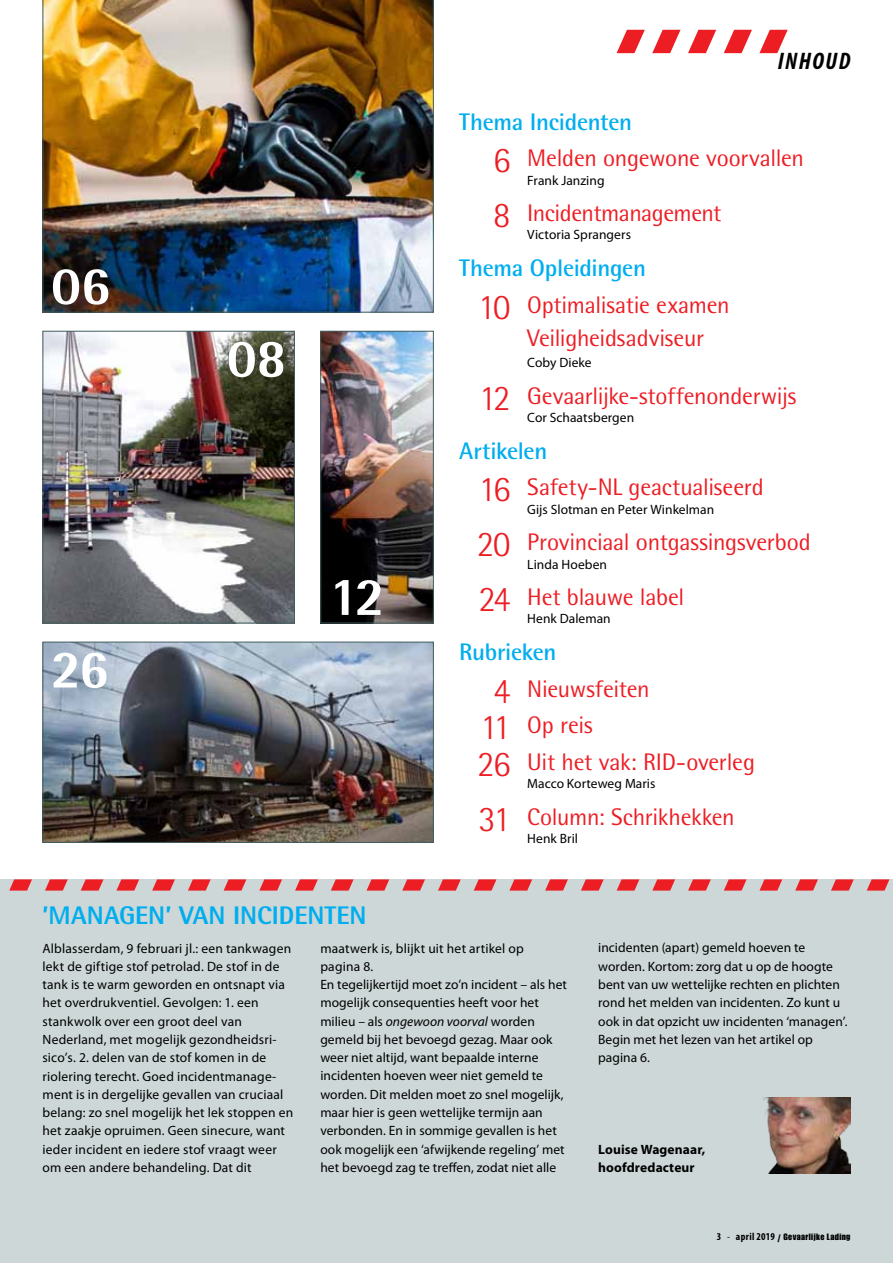
<style>
.page{position:relative;width:893px;height:1263px;background:#fff}
.page>*{position:absolute;margin:0;border:0;box-sizing:border-box;transform-origin:0 0}
.t1{font:800 54px "Rotis Semi Sans Std";letter-spacing:-.025em;color:#fff}
.t2{font:800 25.5px "Rotis Semi Sans Std";letter-spacing:-.005em;color:#00aeef}
.t3{font:24px/36.6px "Rotis Semi Sans Std";letter-spacing:-.01em;color:#ed1d24}
.t4{font:700 24px "Rotis Semi Sans Std";letter-spacing:-.015em;color:#00aeef}
.t5{font:italic 700 condensed 24px "Myriad Pro";letter-spacing:.065em;color:#000}
.t6{font:13.5px/18.3px "Myriad Pro";letter-spacing:.01em;color:#000}
.t7{font:700 13.5px/18.3px "Myriad Pro";letter-spacing:.01em;color:#000}
.t8{font:9px "Impact LT Std";letter-spacing:.045em;color:#000}
.s1{font-weight:700;color:#00aeef}
.s2{font-weight:300;font-size:36px}
.s3{font-style:italic}
.s4{font-family:"Myriad Pro";font-weight:700;font-stretch:condensed;font-size:10.5px}
.s5{font-family:"Myriad Pro";font-stretch:condensed;font-size:10.5px}
.s6{font-size:10.5px}
</style>
<div class="page">
<div style="left:0;top:879px;width:893px;height:384px;background:#cdd7d7"></div>
<svg style="left:617px;top:30px;width:28px;height:23px"></svg>
<svg style="left:652px;top:30px;width:28px;height:23px"></svg>
<svg style="left:688px;top:30px;width:28px;height:23px"></svg>
<svg style="left:724px;top:30px;width:28px;height:23px"></svg>
<svg style="left:759px;top:30px;width:29px;height:23px"></svg>
<svg style="left:760px;top:879px;width:22px;height:11px"></svg>
<svg style="left:581px;top:879px;width:23px;height:11px"></svg>
<svg style="left:402px;top:879px;width:23px;height:11px"></svg>
<svg style="left:224px;top:879px;width:22px;height:11px"></svg>
<svg style="left:45px;top:879px;width:23px;height:11px"></svg>
<svg style="left:9px;top:879px;width:23px;height:11px"></svg>
<svg style="left:795px;top:879px;width:23px;height:11px"></svg>
<svg style="left:617px;top:879px;width:22px;height:11px"></svg>
<svg style="left:438px;top:879px;width:23px;height:11px"></svg>
<svg style="left:259px;top:879px;width:23px;height:11px"></svg>
<svg style="left:81px;top:879px;width:22px;height:11px"></svg>
<svg style="left:831px;top:879px;width:23px;height:11px"></svg>
<svg style="left:652px;top:879px;width:23px;height:11px"></svg>
<svg style="left:474px;top:879px;width:22px;height:11px"></svg>
<svg style="left:295px;top:879px;width:23px;height:11px"></svg>
<svg style="left:116px;top:879px;width:23px;height:11px"></svg>
<svg style="left:867px;top:879px;width:22px;height:11px"></svg>
<svg style="left:688px;top:879px;width:23px;height:11px"></svg>
<svg style="left:509px;top:879px;width:23px;height:11px"></svg>
<svg style="left:331px;top:879px;width:23px;height:11px"></svg>
<svg style="left:152px;top:879px;width:23px;height:11px"></svg>
<svg style="left:724px;top:879px;width:22px;height:11px"></svg>
<svg style="left:545px;top:879px;width:23px;height:11px"></svg>
<svg style="left:367px;top:879px;width:22px;height:11px"></svg>
<svg style="left:188px;top:879px;width:23px;height:11px"></svg>
<img style="left:763px;top:1098px;width:87px;height:75px">
<img style="left:45px;top:333px;width:248px;height:288px">
<div style="left:43px;top:331px;width:252px;height:292px;border:1px solid #425e5f"></div>
<img style="left:45px;top:644px;width:387px;height:197px">
<div style="left:43px;top:642px;width:391px;height:201px;border:1px solid #425e5f"></div>
<img style="left:322px;top:333px;width:110px;height:288px">
<div style="left:320px;top:331px;width:114px;height:292px;border:1px solid #425e5f"></div>
<img style="left:43px;top:0;width:391px;height:313px">
<h1 class="t1" style="left:51px;top:251px;width:61px">06</h1>
<h1 class="t1" style="left:51px;top:635px;width:59px">26</h1>
<h1 class="t1" style="left:227px;top:324px;width:61px">08</h1>
<h1 class="t1" style="left:329px;top:562px;width:57px">12</h1>
<h2 class="t2" style="left:43px;top:899px;width:326px">’MANAGEN’ VAN INCIDENTEN</h2>
<h3 class="t5" style="left:778px;top:47px;width:74px">INHOUD</h3>
<h3 class="t3" style="left:493px;top:103px;width:312px;text-indent:-34px"><span class="s1">Thema Incidenten<br></span><span class="s2">6</span> Melden ongewone voorvallen</h3>
<p class="t6" style="left:527px;top:171px;width:79px">Frank Janzing</p>
<h3 class="t3" style="left:493px;top:194px;width:230px"><span class="s2">8</span> Incidentmanagement</h3>
<p class="t6" style="left:527px;top:225px;width:105px">Victoria Sprangers</p>
<h3 class="t3" style="left:478px;top:249px;width:253px;text-indent:-19px"><span class="s1">Thema Opleidingen<br></span><span class="s2">10</span> Optimalisatie examen</h3>
<h3 class="t3" style="left:527px;top:319px;width:178px">Veiligheidsadviseur</h3>
<p class="t6" style="left:527px;top:353px;width:66px">Coby Dieke</p>
<h3 class="t3" style="left:479px;top:377px;width:319px"><span class="s2">12</span> Gevaarlijke-stoffenonderwijs</h3>
<p class="t6" style="left:527px;top:408px;width:108px">Cor Schaatsbergen</p>
<h3 class="t3" style="left:478px;top:432px;width:287px;text-indent:-19px"><span class="s1">Artikelen<br></span><span class="s2">16</span> Safety-NL geactualiseerd</h3>
<p class="t6" style="left:527px;top:500px;width:189px">Gijs Slotman en Peter Winkelman</p>
<h3 class="t3" style="left:477px;top:524px;width:336px"><span class="s2">20</span> Provinciaal ontgassingsverbod</h3>
<p class="t6" style="left:527px;top:555px;width:81px">Linda Hoeben</p>
<h3 class="t3" style="left:478px;top:578px;width:207px"><span class="s2">24</span> Het blauwe label</h3>
<p class="t6" style="left:527px;top:609px;width:85px">Henk Daleman</p>
<h3 class="t4" style="left:459px;top:637px;width:99px">Rubrieken</h3>
<h3 class="t3" style="left:493px;top:670px;width:158px"><span class="s2">4</span> Nieuwsfeiten</h3>
<h3 class="t3" style="left:480px;top:706px;width:114px"><span class="s2">11</span> Op reis</h3>
<h3 class="t3" style="left:477px;top:743px;width:279px"><span class="s2">26</span> Uit het vak: RID-overleg</h3>
<p class="t6" style="left:527px;top:774px;width:130px">Macco Korteweg Maris</p>
<h3 class="t3" style="left:479px;top:798px;width:258px"><span class="s2">31</span> Column: Schrikhekken</h3>
<p class="t6" style="left:527px;top:829px;width:52px">Henk Bril</p>
<p class="t6" style="left:43px;top:939px;width:252px">Alblasserdam, 9 februari jl.: een tankwagen lekt de giftige stof petrolad. De stof in de tank is te warm geworden en ontsnapt via het overdrukventiel. Gevolgen: 1. een stankwolk over een groot deel van Nederland, met mogelijk gezondheidsri&shy;sico’s. 2. delen van de stof komen in de riolering terecht. Goed incidentmanage&shy;ment is in dergelijke gevallen van cruciaal belang: zo snel mogelijk het lek stoppen en het zaakje opruimen. Geen sinecure, want ieder incident en iedere stof vraagt weer om een andere behandeling. Dat dit</p>
<p class="t6" style="left:320px;top:938px;width:248px">maatwerk is, blijkt uit het artikel op pagina 8.<br>En tegelijkertijd moet zo’n incident – als het mogelijk consequenties heeft voor het milieu – als <span class="s3">ongewoon voorval</span> worden gemeld bij het bevoegd gezag. Maar ook weer niet altijd, want bepaalde interne incidenten hoeven weer niet gemeld te worden. Dit melden moet zo snel mogelijk, maar hier is geen wettelijke termijn aan verbonden. En in sommige gevallen is het ook mogelijk een ‘afwijkende regeling’ met het bevoegd zag te treffen, zodat niet alle</p>
<p class="t6" style="left:598px;top:938px;width:251px">incidenten (apart) gemeld hoeven te worden. Kortom: zorg dat u op de hoogte bent van uw wettelijke rechten en plichten rond het melden van incidenten. Zo kunt u ook in dat opzicht uw incidenten ‘managen’.<br>Begin met het lezen van het artikel op pagina 6.</p>
<p class="t7" style="left:598px;top:1139px;width:109px">Louise Wagenaar, hoofdredacteur</p>
<p class="t8" style="left:717px;top:1232px;width:135px"><span class="s4">3</span> <span class="s5">-</span> <span class="s4">april 2019</span> <span class="s6">/</span> Gevaarlijke Lading</p>
</div>
